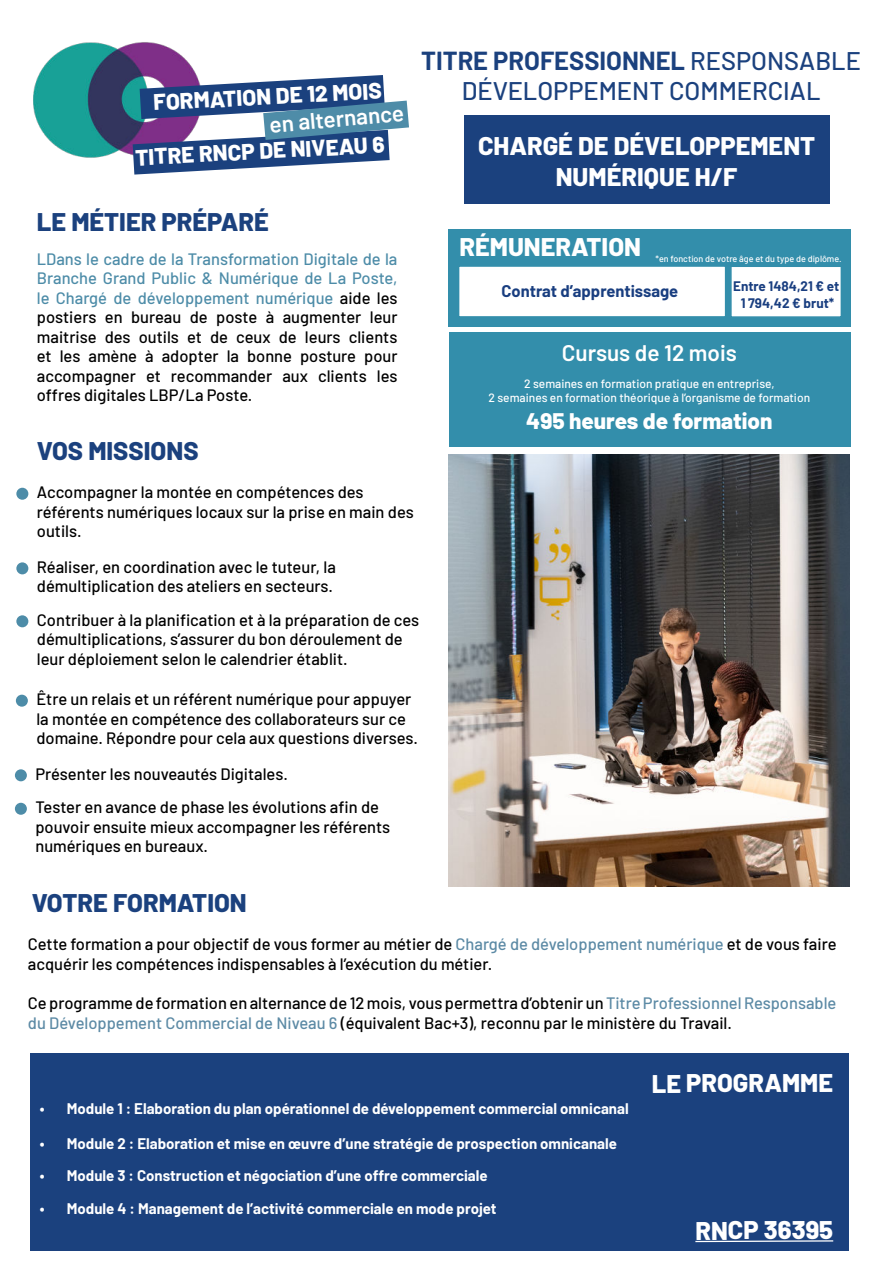
<style>
.page{position:relative;width:893px;height:1263px;background:#fff}
.page>*{position:absolute;margin:0;border:0;box-sizing:border-box;transform-origin:0 0}
.t1{font:800 25.5px/30.6px "Barlow";color:#fff;text-align:center}
.t2{font:500 25.5px/30px "Barlow";color:#1b417e;text-align:center}
.t3{font:800 25.5px "Barlow";color:#1b417e}
.t4{font:800 22.5px "Barlow";color:#fff}
.t5{font:600 22.5px "Barlow";color:#fff}
.t6{font:500 16.5px/19.5px "Barlow";color:#000}
.t7{font:700 16.5px "Barlow";color:#193e80}
.t8{font:700 15px "Barlow";color:#fff}
.t9{font:700 13.5px/16.2px "Barlow";color:#193e80;text-align:center}
.t10{font:500 12px/13.5px "Barlow";color:#fff;text-align:center}
.t11{font:500 9px "Barlow";color:#fff}
.s1{color:#4d8ca8}
.s2{font-weight:700}
.s3{color:#5c8aa5}
</style>
<div class="page">
<img style="left:449px;top:454px;width:401px;height:432px">
<img style="left:33px;top:42px;width:164px;height:116px">
<div style="left:16px;top:488px;width:12px;height:12px;background:#4d8ca8;border-radius:50%"></div>
<div style="left:16px;top:562px;width:12px;height:12px;background:#4d8ca8;border-radius:50%"></div>
<div style="left:16px;top:615px;width:12px;height:12px;background:#4d8ca8;border-radius:50%"></div>
<div style="left:16px;top:695px;width:12px;height:12px;background:#4d8ca8;border-radius:50%"></div>
<div style="left:15px;top:769px;width:12px;height:12px;background:#4d8ca8;border-radius:50%"></div>
<div style="left:15px;top:803px;width:12px;height:12px;background:#4d8ca8;border-radius:50%"></div>
<div style="left:449px;top:229px;width:402px;height:98px;background:#338eab"></div>
<div style="left:449px;top:333px;width:402px;height:114px;background:#338eab"></div>
<div style="left:458px;top:265px;width:268px;height:53px;background:#fff;border:2px solid #338eab"></div>
<div style="left:730px;top:265px;width:112px;height:53px;background:#fff;border:2px solid #338eab"></div>
<svg style="left:133px;top:75px;width:276px;height:100px"></svg>
<div style="left:464px;top:116px;width:365px;height:88px;background:#1b417e"></div>
<div style="left:30px;top:1053px;width:818px;height:198px;background:#1b417e"></div>
<svg style="left:695px;top:1240px;width:139px;height:3px"></svg>
<h2 class="t4" style="left:153px;top:93px;width:230px;rotate:-3deg">FORMATION DE 12 MOIS</h2>
<h2 class="t4" style="left:135px;top:148px;width:251px;rotate:-3deg">TITRE RNCP DE NIVEAU 6</h2>
<h2 class="t5" style="left:269px;top:117px;width:136px;rotate:-5deg">en alternance</h2>
<h1 class="t3" style="left:37px;top:212px;width:233px">LE MÉTIER PRÉPARÉ</h1>
<p class="t6" style="left:37px;top:250px;width:362px;text-align:justify"><span class="s1">LDans le cadre de la Transformation Digitale de la Branche Grand Public &amp; Numérique de La Poste, le Chargé de développement numérique</span> aide les postiers en bureau de poste à augmenter leur maitrise des outils et de ceux de leurs clients et les amène à adopter la bonne posture pour accompagner et recommander aux clients les offres digitales LBP/La Poste.</p>
<h1 class="t3" style="left:37px;top:440px;width:163px">VOS MISSIONS</h1>
<h1 class="t2" style="left:421px;top:48px;width:441px"><span class="s2">TITRE PROFESSIONNEL</span> RESPONSABLE<br>DÉVELOPPEMENT COMMERCIAL</h1>
<h1 class="t1" style="left:478px;top:133px;width:339px">CHARGÉ DE DÉVELOPPEMENT<br>NUMÉRIQUE H/F</h1>
<h1 class="t1" style="left:459px;top:234px;width:183px">RÉMUNERATION</h1>
<p class="t7" style="left:501px;top:285px;width:178px">Contrat d’apprentissage</p>
<p class="t11" style="left:655px;top:255px;width:188px">*en fonction de votre âge et du type de diplôme.</p>
<p class="t9" style="left:733px;top:280px;width:108px">Entre 1484,21 € et<br>1 794,42 € brut*</p>
<h2 class="t5" style="left:562px;top:345px;width:177px">Cursus de 12 mois</h2>
<p class="t10" style="left:488px;top:378px;width:323px">2 semaines en formation pratique en entreprise,<br>2 semaines en formation théorique à l’organisme de formation</p>
<h2 class="t4" style="left:526px;top:412px;width:248px">495 heures de formation</h2>
<p class="t6" style="left:37px;top:484px;width:378px">Accompagner la montée en compétences des référents numériques locaux sur la prise en main des outils.</p>
<p class="t6" style="left:37px;top:558px;width:301px">Réaliser, en coordination avec le tuteur, la démultiplication des ateliers en secteurs.</p>
<p class="t6" style="left:37px;top:609px;width:384px">Contribuer à la planification et à la préparation de ces démultiplications, s’assurer du bon déroulement de leur déploiement selon le calendrier établit.</p>
<p class="t6" style="left:36px;top:691px;width:383px">Être un relais et un référent numérique pour appuyer la montée en compétence des collaborateurs sur ce domaine. Répondre pour cela aux questions diverses.</p>
<p class="t6" style="left:35px;top:758px;width:345px;line-height:33.5px">Présenter les nouveautés Digitales.<br>Tester en avance de phase les évolutions afin de</p>
<p class="t6" style="left:35px;top:818px;width:356px">pouvoir ensuite mieux accompagner les référents numériques en bureaux.</p>
<h1 class="t3" style="left:32px;top:892px;width:217px">VOTRE FORMATION</h1>
<p class="t6" style="left:28px;top:935px;width:810px">Cette formation a pour objectif de vous former au métier de <span class="s3">Chargé de développement numérique</span> et de vous faire acquérir les compétences indispensables à l’exécution du métier.</p>
<p class="t6" style="left:28px;top:995px;width:810px">Ce programme de formation en alternance de 12 mois, vous permettra d’obtenir un <span class="s3">Titre Professionnel Responsable du Développement Commercial de Niveau 6</span> (équivalent Bac+3), reconnu par le ministère du Travail.</p>
<p class="t8" style="left:40px;top:1103px;width:590px">• Module 1 : Elaboration du plan opérationnel de développement commercial omnicanal</p>
<p class="t8" style="left:40px;top:1138px;width:579px">• Module 2 : Elaboration et mise en œuvre d’une stratégie de prospection omnicanale</p>
<p class="t8" style="left:40px;top:1170px;width:449px">• Module 3 : Construction et négociation d’une offre commerciale</p>
<p class="t8" style="left:40px;top:1203px;width:458px">• Module 4 : Management de l’activité commerciale en mode projet</p>
<h1 class="t1" style="left:652px;top:1070px;width:183px">LE PROGRAMME</h1>
<h1 class="t1" style="left:695px;top:1217px;width:139px">RNCP 36395</h1>
</div>
